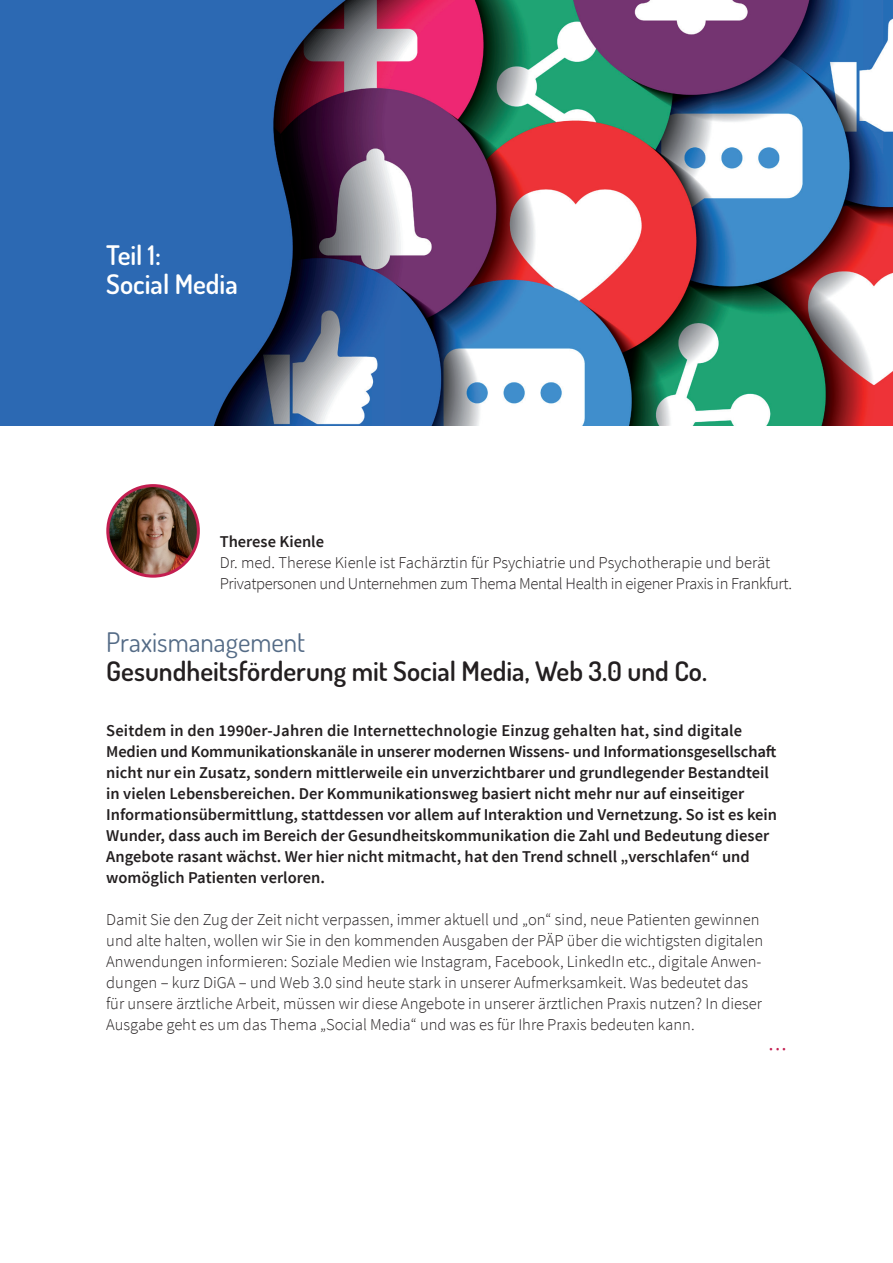
<style>
.page{position:relative;width:893px;height:1263px;background:#fff}
.page>*{position:absolute;margin:0;border:0;box-sizing:border-box;transform-origin:0 0}
.t1{font:600 27px "Dosis";color:#231f20}
.t2{font:600 27px/28.5px "Dosis";color:#fff}
.t3{font:27px "Dosis";color:#546b86}
.t4{font:300 27px "Source Sans Pro";color:#c31e50}
.t5{font:600 16.5px/21px "Source Sans Pro";color:#231f20}
.t6{font:300 16.5px/21px "Source Sans Pro";color:#231f20}
.t7{font:300 16.5px/21px "Source Sans Pro";letter-spacing:-.02em;color:#231f20}
</style>
<div class="page">
<img style="left:108px;top:486px;width:90px;height:90px;border-radius:45px">
<div style="left:106px;top:484px;width:94px;height:94px;border:3px solid #c31e50;border-radius:50%"></div>
<img style="left:0;top:0;width:893px;height:425px">
<h1 class="t2" style="left:106px;top:241px;width:133px">Teil 1:<br>Social Media</h1>
<p class="t5" style="left:220px;top:532px;width:106px">Therese Kienle</p>
<p class="t7" style="left:220px;top:552px;width:574px">Dr. med. Therese Kienle ist Fachärztin für Psychiatrie und Psychotherapie und berät<br>Privatpersonen und Unternehmen zum Thema Mental Health in eigener Praxis in Frankfurt.</p>
<h1 class="t3" style="left:106px;top:625px;width:200px">Praxismanagement</h1>
<h1 class="t1" style="left:106px;top:653px;width:602px">Gesundheitsförderung mit Social Media, Web 3.0 und Co.</h1>
<p class="t5" style="left:106px;top:721px;width:672px">Seitdem in den 1990er-Jahren die Internettechnologie Einzug gehalten hat, sind digitale Medien und Kommunikationskanäle in unserer modernen Wissens- und Informationsgesellschaft nicht nur ein Zusatz, sondern mittlerweile ein unverzichtbarer und grundlegender Bestandteil in vielen Lebensbereichen. Der Kommunikationsweg basiert nicht mehr nur auf einseitiger Informationsübermittlung, stattdessen vor allem auf Interaktion und Vernetzung. So ist es kein Wunder, dass auch im Bereich der Gesundheitskommunikation die Zahl und Bedeutung dieser Angebote rasant wächst. Wer hier nicht mitmacht, hat den Trend schnell „verschlafen“ und womöglich Patienten verloren.</p>
<p class="t6" style="left:106px;top:909px;width:658px">Damit Sie den Zug der Zeit nicht verpassen, immer aktuell und „on“ sind, neue Patienten gewinnen und alte halten, wollen wir Sie in den kommenden Ausgaben der PÄP über die wichtigsten digitalen Anwendungen informieren: Soziale Medien wie Instagram, Facebook, LinkedIn etc., digitale Anwen&shy;dungen – kurz DiGA – und Web 3.0 sind heute stark in unserer Aufmerksamkeit. Was bedeutet das für unsere ärztliche Arbeit, müssen wir diese Angebote in unserer ärztlichen Praxis nutzen? In dieser Ausgabe geht es um das Thema „Social Media“ und was es für Ihre Praxis bedeuten kann.</p>
<h1 class="t4" style="left:768px;top:1025px;width:21px">...</h1>
</div>
